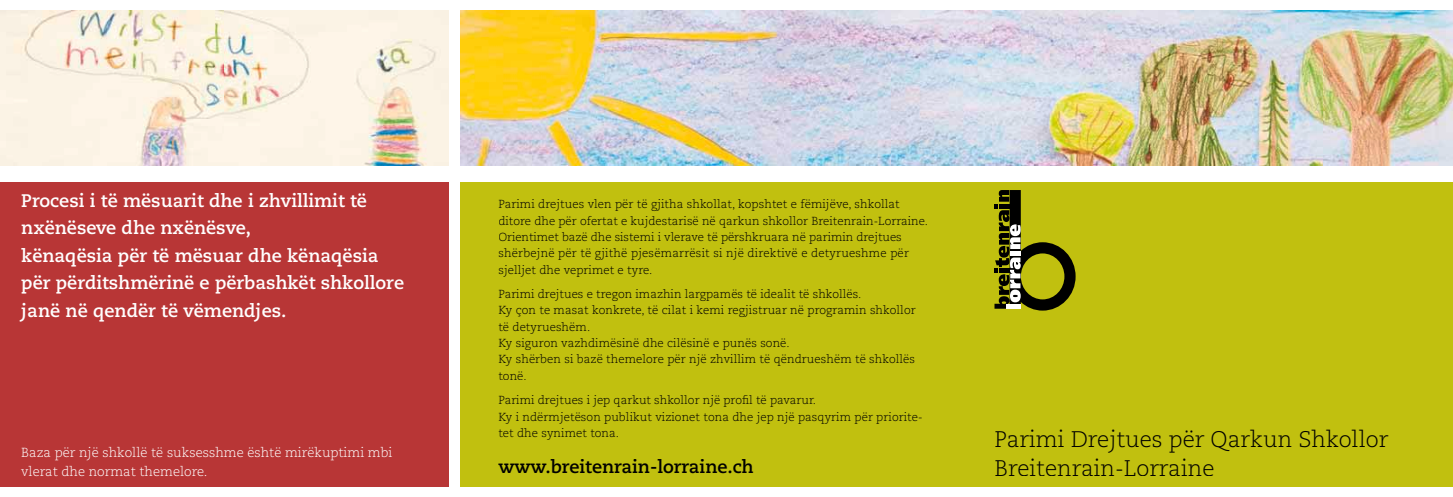
<style>
.page{position:relative;width:1453px;height:497px;background:#fff}
.page>*{position:absolute;margin:0;border:0;box-sizing:border-box;transform-origin:0 0}
.t1{font:300 22.5px/28.8px "Caecilia";color:#000}
.t2{font:700 18.12px/27.5px "Caecilia";color:#fff}
.t3{font:700 18.12px "Caecilia";color:#000}
.t4{font:300 13.12px/18.8px "Caecilia";color:#fff}
.t5{font:300 11.62px/16.2px "Caecilia";letter-spacing:.005em;color:#000}
</style>
<div class="page">
<div style="left:0;top:182px;width:449px;height:303px;background:#b83636"></div>
<div style="left:461px;top:182px;width:992px;height:303px;background:#c1c00f"></div>
<svg style="left:994px;top:190px;width:81px;height:120px"></svg>
<img style="left:460px;top:10px;width:993px;height:155px">
<img style="left:0;top:11px;width:449px;height:154px">
<h2 class="t2" style="left:21px;top:187px;width:384px">Procesi i të mësuarit dhe i zhvillimit të nxënëseve dhe nxënësve,<br>kënaqësia për të mësuar dhe kënaqësia për përditshmërinë e përbashkët shkollore janë në qendër të vëmendjes.</h2>
<p class="t4" style="left:21px;top:442px;width:373px">Baza për një shkollë të suksesshme është mirëkuptimi mbi vlerat dhe normat themelore.</p>
<p class="t5" style="left:498px;top:196px;width:431px">Parimi drejtues vlen për të gjitha shkollat, kopshtet e fëmijëve, shkollat ditore dhe për ofertat e kujdestarisë në qarkun shkollor Breitenrain-Lorraine.<br>Orientimet bazë dhe sistemi i vlerave të përshkruara në parimin drejtues shërbejnë për të gjithë pjesëmarrësit si një direktivë e detyrueshme për sjelljet dhe veprimet e tyre.</p>
<p class="t5" style="left:498px;top:286px;width:419px">Parimi drejtues e tregon imazhin largpamës të idealit të shkollës.<br>Ky çon te masat konkrete, të cilat i kemi regjistruar në programin shkollor të detyrueshëm.<br>Ky siguron vazhdimësinë dhe cilësinë e punës sonë.<br>Ky shërben si bazë themelore për një zhvillim të qëndrueshëm të shkollës tonë.</p>
<p class="t5" style="left:498px;top:392px;width:426px">Parimi drejtues i jep qarkut shkollor një profil të pavarur.<br>Ky i ndërmjetëson publikut vizionet tona dhe jep një pasqyrim për priorite&shy;tet dhe synimet tona.</p>
<h2 class="t3" style="left:498px;top:455px;width:257px">www.breitenrain-lorraine.ch</h2>
<h1 class="t1" style="left:994px;top:424px;width:395px">Parimi Drejtues për Qarkun Shkollor<br>Breitenrain-Lorraine</h1>
</div>
